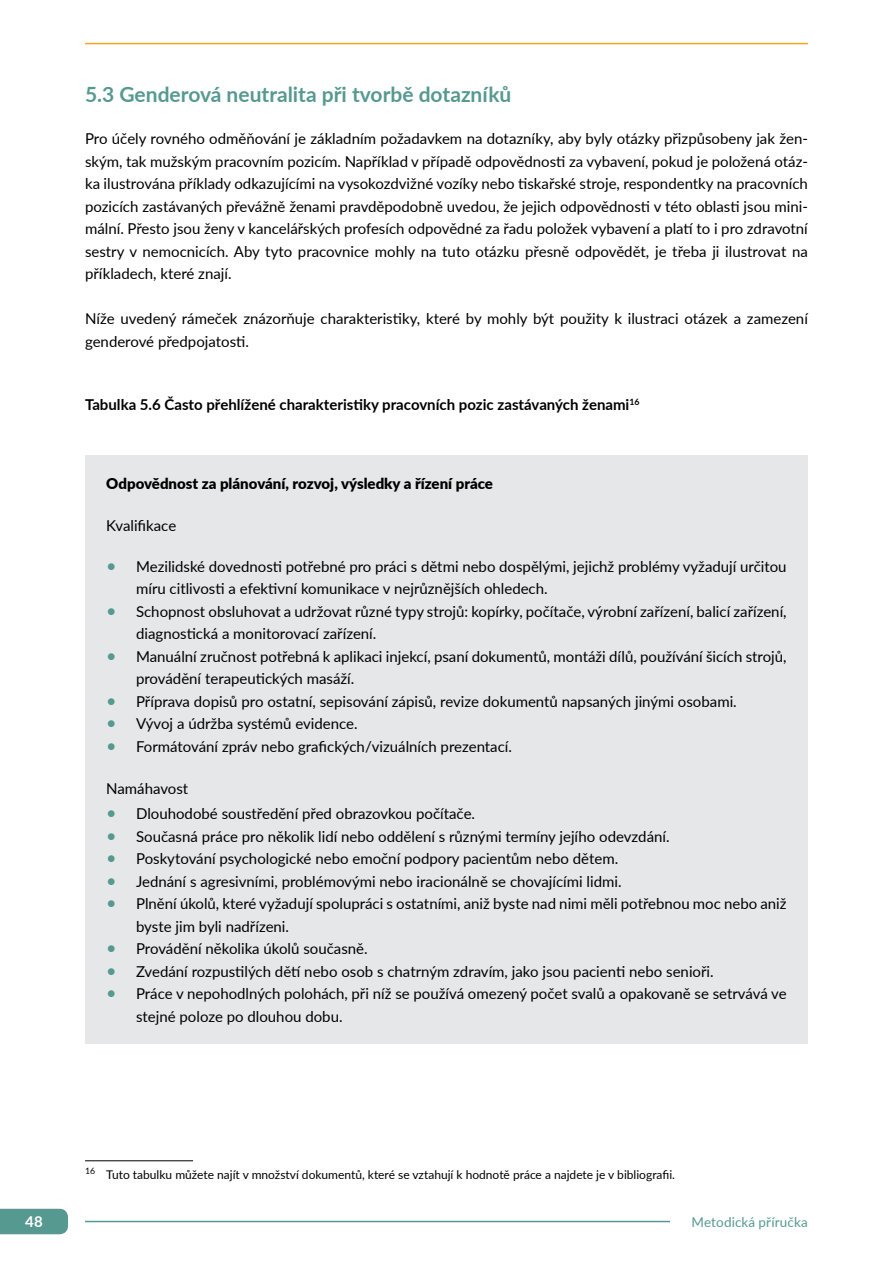
<style>
.page{position:relative;width:893px;height:1263px;background:#fff}
.page>*{position:absolute;margin:0;border:0;box-sizing:border-box;transform-origin:0 0}
.t1{font:700 21px "Lato";color:#559991}
.t2{font:15px/22.5px "Lato";color:#000}
.t3{font:700 15px "Lato";color:#000}
.t4{font:900 15px "Lato";color:#000}
.t5{font:700 15px "Lato";color:#fff}
.t6{font:13.5px "Lato";letter-spacing:.01em;color:#559991}
.t7{font:12px "Lato";color:#000}
.s1{font-size:18px;color:#559991}
</style>
<div class="page">
<hr style="left:85px;top:43px;width:723px;height:1px;background:#faa61a">
<hr style="left:85px;top:1221px;width:723px;height:1px;background:#559991">
<div style="left:0;top:1209px;width:68px;height:25px;background:#559991"></div>
<div style="left:670px;top:1209px;width:138px;height:25px;background:#fff"></div>
<div style="left:85px;top:455px;width:723px;height:589px;background:#e6e7e8"></div>
<hr style="left:85px;top:1160px;width:108px;height:1px;background:#000">
<h1 class="t1" style="left:85px;top:79px;width:428px">5.3 Genderová neutralita při tvorbě dotazníků</h1>
<p class="t2" style="left:85px;top:127px;width:724px;text-align:justify">Pro účely rovného odměňování je základním požadavkem na dotazníky, aby byly otázky přizpůsobeny jak žen&shy;ským, tak mužským pracovním pozicím. Například v případě odpovědnosti za vybavení, pokud je položená otáz&shy;ka ilustrována příklady odkazujícími na vysokozdvižné vozíky nebo tiskařské stroje, respondentky na pracovních pozicích zastávaných převážně ženami pravděpodobně uvedou, že jejich odpovědnosti v této oblasti jsou mini&shy;mální. Přesto jsou ženy v kancelářských profesích odpovědné za řadu položek vybavení a platí to i pro zdravotní sestry v nemocnicích. Aby tyto pracovnice mohly na tuto otázku přesně odpovědět, je třeba ji ilustrovat na příkladech, které znají.</p>
<p class="t2" style="left:85px;top:307px;width:724px">Níže uvedený rámeček znázorňuje charakteristiky, které by mohly být použity k ilustraci otázek a zamezení genderové předpojatosti.</p>
<p class="t3" style="left:85px;top:393px;width:556px">Tabulka 5.6 Často přehlížené charakteristiky pracovních pozic zastávaných ženami<sup>16</sup></p>
<p class="t4" style="left:106px;top:472px;width:388px">Odpovědnost za plánování, rozvoj, výsledky a řízení práce</p>
<p class="t2" style="left:106px;top:513px;width:71px">Kvalifi kace</p>
<p class="t2" style="left:136px;top:554px;width:652px;text-indent:-30px"><span class="s1">•</span> Mezilidské dovednosti potřebné pro práci s dětmi nebo dospělými, jejichž problémy vyžadují určitou míru citlivosti a efektivní komunikace v nejrůznějších ohledech.</p>
<p class="t2" style="left:136px;top:599px;width:652px;text-indent:-30px"><span class="s1">•</span> Schopnost obsluhovat a udržovat různé typy strojů: kopírky, počítače, výrobní zařízení, balicí zařízení, diagnostická a monitorovací zařízení.</p>
<p class="t2" style="left:136px;top:644px;width:652px;text-indent:-30px"><span class="s1">•</span> Manuální zručnost potřebná k aplikaci injekcí, psaní dokumentů, montáži dílů, používání šicích strojů, provádění terapeutických masáží.</p>
<p class="t2" style="left:106px;top:689px;width:632px"><span class="s1">•</span> Příprava dopisů pro ostatní, sepisování zápisů, revize dokumentů napsaných jinými osobami.</p>
<p class="t2" style="left:106px;top:712px;width:253px"><span class="s1">•</span> Vývoj a údržba systémů evidence.</p>
<p class="t2" style="left:106px;top:734px;width:407px"><span class="s1">•</span> Formátování zpráv nebo grafických/vizuálních prezentací.</p>
<p class="t2" style="left:106px;top:776px;width:84px">Namáhavost</p>
<p class="t2" style="left:106px;top:802px;width:370px"><span class="s1">•</span> Dlouhodobé soustředění před obrazovkou počítače.</p>
<p class="t2" style="left:106px;top:824px;width:565px"><span class="s1">•</span> Současná práce pro několik lidí nebo oddělení s různými termíny jejího odevzdání.</p>
<p class="t2" style="left:106px;top:847px;width:513px"><span class="s1">•</span> Poskytování psychologické nebo emoční podpory pacientům nebo dětem.</p>
<p class="t2" style="left:106px;top:869px;width:517px"><span class="s1">•</span> Jednání s agresivními, problémovými nebo iracionálně se chovajícími lidmi.</p>
<p class="t2" style="left:136px;top:892px;width:652px;text-indent:-30px"><span class="s1">•</span> Plnění úkolů, které vyžadují spolupráci s ostatními, aniž byste nad nimi měli potřebnou moc nebo aniž byste jim byli nadřízeni.</p>
<p class="t2" style="left:106px;top:937px;width:263px"><span class="s1">•</span> Provádění několika úkolů současně.</p>
<p class="t2" style="left:106px;top:959px;width:609px"><span class="s1">•</span> Zvedání rozpustilých dětí nebo osob s chatrným zdravím, jako jsou pacienti nebo senioři.</p>
<p class="t2" style="left:136px;top:982px;width:652px;text-indent:-30px"><span class="s1">•</span> Práce v nepohodlných polohách, při níž se používá omezený počet svalů a opakovaně se setrvává ve stejné poloze po dlouhou dobu.</p>
<p class="t7" style="left:85px;top:1166px;width:591px"><sup>16</sup> Tuto tabulku můžete najít v množství dokumentů, které se vztahují k hodnotě práce a najdete je v bibliografi i.</p>
<p class="t5" style="left:25px;top:1210px;width:19px">48</p>
<p class="t6" style="left:691px;top:1212px;width:118px">Metodická příručka</p>
</div>
